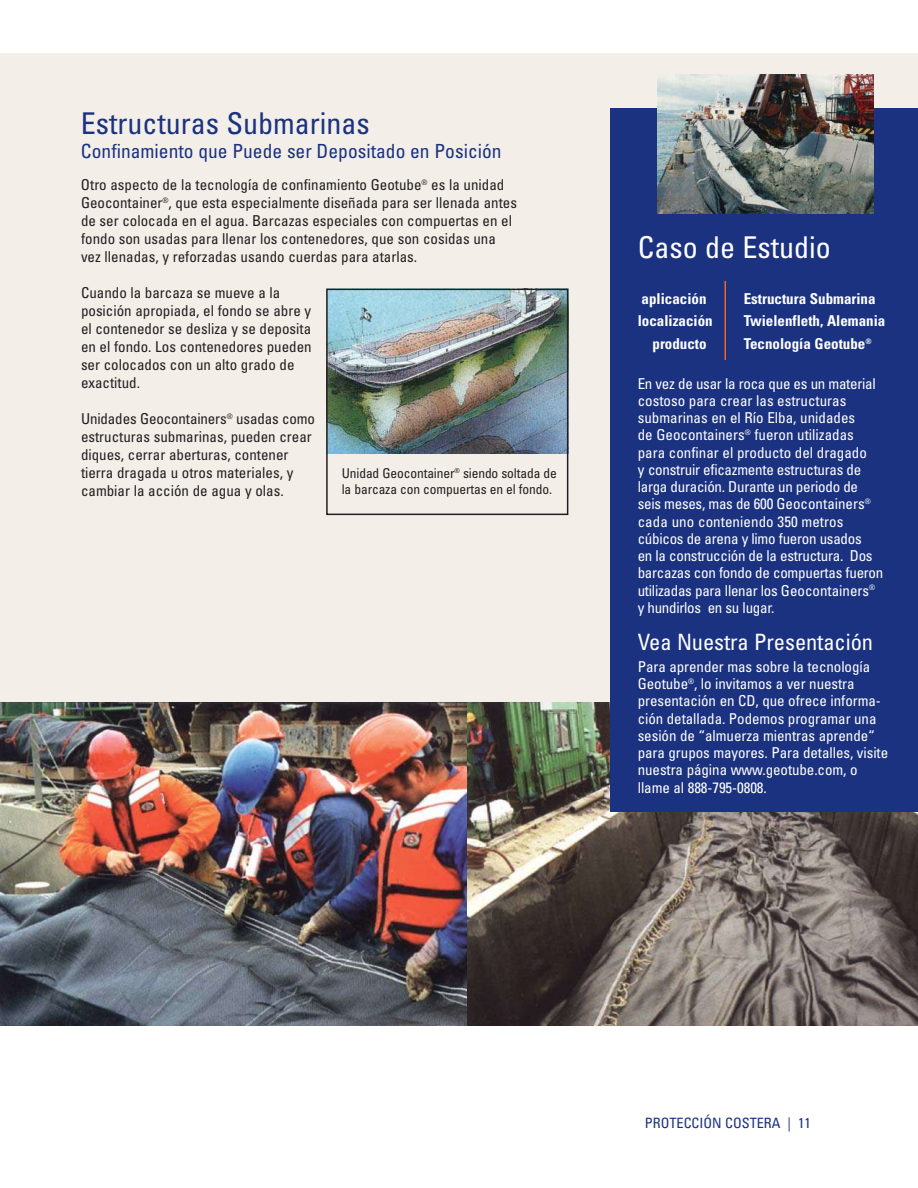
<style>
.page{position:relative;width:918px;height:1188px;background:#fff}
.page>*{position:absolute;margin:0;border:0;box-sizing:border-box;transform-origin:0 0}
.t1{font:condensed 30px "Univers";color:#1b3281}
.t2{font:condensed 30px "Univers";color:#fff}
.t3{font:condensed 22.5px "Univers";letter-spacing:-.005em;color:#fff}
.t4{font:condensed 19.5px "Univers";color:#1b3281}
.t5{font:condensed 15px/17.2px "Univers";letter-spacing:-.005em;color:#fff}
.t6{font:condensed 15px/18px "Univers";color:#231f20}
.t7{font:700 condensed 15px "Univers";color:#fff}
.t8{font:condensed 14.25px "Univers";color:#1b3281}
.t9{font:condensed 13.5px/16.2px "Univers";letter-spacing:-.01em;color:#231f20}
</style>
<div class="page">
<div style="left:0;top:53px;width:918px;height:661px;background:#f3eee8"></div>
<img style="left:0;top:702px;width:918px;height:324px">
<div style="left:610px;top:108px;width:308px;height:704px;background:#1b3281"></div>
<img style="left:657px;top:74px;width:216px;height:140px">
<hr style="left:724px;top:281px;width:2px;height:79px;background:#f26522">
<img style="left:329px;top:292px;width:236px;height:161px">
<div style="left:326px;top:289px;width:242px;height:226px;border:2px solid #231f20"></div>
<h1 class="t1" style="left:81px;top:112px;width:290px">Estructuras Submarinas</h1>
<h3 class="t4" style="left:81px;top:143px;width:422px">Confinamiento que Puede ser Depositado en Posición</h3>
<p class="t6" style="left:81px;top:177px;width:438px">Otro aspecto de la tecnología de confinamiento Geotube<sup>®</sup> es la unidad Geocontainer<sup>®</sup>, que esta especialmente diseñada para ser llenada antes de ser colocada en el agua. Barcazas especiales con compuertas en el fondo son usadas para llenar los contenedores, que son cosidas una vez llenadas, y reforzadas usando cuerdas para atarlas.</p>
<p class="t6" style="left:81px;top:285px;width:232px">Cuando la barcaza se mueve a la posición apropiada, el fondo se abre y el contenedor se desliza y se deposita en el fondo. Los contenedores pueden ser colocados con un alto grado de exactitud.</p>
<p class="t6" style="left:81px;top:411px;width:236px">Unidades Geocontainers<sup>®</sup> usadas como estructuras submarinas, pueden crear diques, cerrar aberturas, contener tierra dragada u otros materiales, y cambiar la acción de agua y olas.</p>
<p class="t9" style="left:342px;top:466px;width:217px">Unidad Geocontainer<sup>®</sup> siendo soltada de la barcaza con compuertas en el fondo.</p>
<h1 class="t2" style="left:638px;top:237px;width:194px">Caso de Estudio</h1>
<p class="t7" style="left:642px;top:293px;width:66px">aplicación</p>
<p class="t7" style="left:744px;top:293px;width:133px">Estructura Submarina</p>
<p class="t7" style="left:638px;top:315px;width:76px">localización</p>
<p class="t7" style="left:744px;top:315px;width:143px">Twielenfleth, Alemania</p>
<p class="t7" style="left:653px;top:338px;width:56px">producto</p>
<p class="t7" style="left:744px;top:338px;width:129px">Tecnología Geotube<sup>®</sup></p>
<p class="t5" style="left:638px;top:376px;width:247px">En vez de usar la roca que es un material costoso para crear las estructuras submarinas en el Río Elba, unidades<br>de Geocontainers<sup>®</sup> fueron utilizadas para confinar el producto del dragado<br>y construir eficazmente estructuras de larga duración. Durante un periodo de seis meses, mas de 600 Geocontainers<sup>® </sup>cada uno conteniendo 350 metros cúbicos de arena y limo fueron usados<br>en la construcción de la estructura. Dos barcazas con fondo de compuertas fueron utilizadas para llenar los Geocontainers<sup>® </sup>y hundirlos en su lugar.</p>
<h2 class="t3" style="left:638px;top:634px;width:237px">Vea Nuestra Presentación</h2>
<p class="t5" style="left:638px;top:659px;width:252px">Para aprender mas sobre la tecnología Geotube<sup>®</sup>, lo invitamos a ver nuestra presentación en CD, que ofrece informa&shy;ción detallada. Podemos programar una sesión de “almuerza mientras aprende“ para grupos mayores. Para detalles, visite nuestra página www.geotube.com, o llame al 888-795-0808.</p>
<p class="t8" style="left:645px;top:1118px;width:167px">PROTECCIÓN COSTERA | 11</p>
</div>
